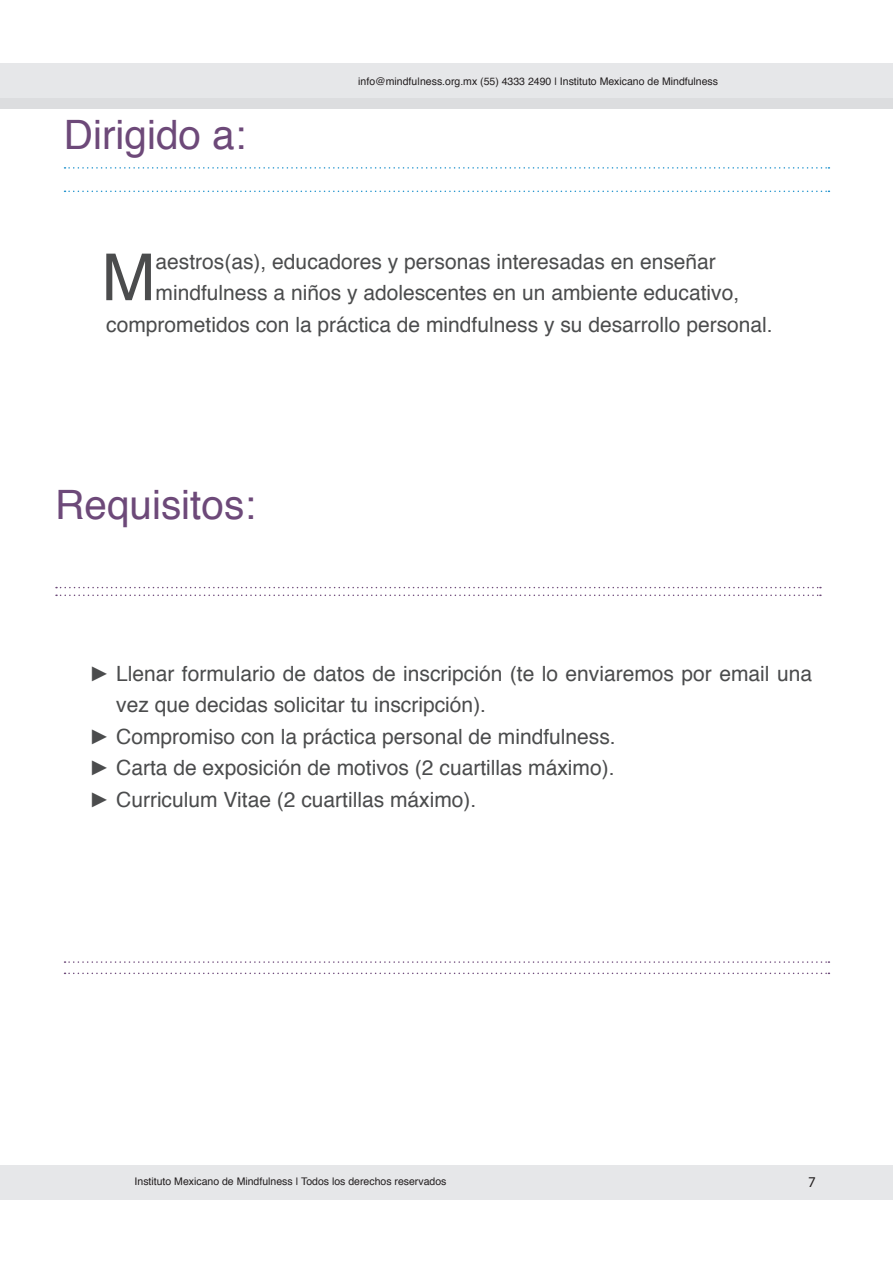
<style>
.page{position:relative;width:893px;height:1263px;background:#fff}
.page>*{position:absolute;margin:0;border:0;box-sizing:border-box;transform-origin:0 0}
.t1{font:64.95px "Helvetica";color:#4b4c4d}
.t2{font:40.5px "Helvetica";color:#6d4979}
.t3{font:21px/31.5px "Helvetica";color:#4b4c4d}
.t4{font:15px "Myriad Pro";color:#231f20}
.t5{font:10.5px "Helvetica";color:#231f20}
.s1{font-family:"Arial"}
</style>
<div class="page">
<div style="left:0;top:64px;width:893px;height:34px;background:#e6e7e9"></div>
<div style="left:0;top:98px;width:893px;height:10px;background:#dcdddf"></div>
<div style="left:0;top:1165px;width:893px;height:34px;background:#e6e7e9"></div>
<svg style="left:65px;top:167px;width:764px;height:2px"></svg>
<svg style="left:65px;top:191px;width:764px;height:1px"></svg>
<svg style="left:56px;top:587px;width:765px;height:1px"></svg>
<svg style="left:56px;top:594px;width:765px;height:2px"></svg>
<svg style="left:65px;top:961px;width:764px;height:2px"></svg>
<svg style="left:65px;top:972px;width:764px;height:2px"></svg>
<p class="t2" style="left:64px;top:103px;width:184px">Dirigido a:</p>
<p class="t5" style="left:358px;top:73px;width:361px">info@mindfu|ness.org.mx (55) 4333 2490 | Instituto Mexicano de Mindfulness</p>
<p class="t1" style="left:102px;top:227px;width:56px">M</p>
<p class="t3" style="left:156px;top:246px;width:562px">aestros(as), educadores y personas interesadas en enseñar</p>
<p class="t3" style="left:156px;top:278px;width:585px">mindfulness a niños y adolescentes en un ambiente educativo,</p>
<p class="t3" style="left:106px;top:309px;width:668px">comprometidos con la práctica de mindfulness y su desarrollo personal.</p>
<p class="t2" style="left:55px;top:474px;width:202px">Requisitos:</p>
<p class="t3" style="left:116px;top:658px;width:697px;text-indent:-27px"><span class="s1">►</span> Llenar formulario de datos de inscripción (te lo enviaremos por email una vez que decidas solicitar tu inscripción).</p>
<p class="t3" style="left:89px;top:721px;width:528px"><span class="s1">►</span> Compromiso con la práctica personal de mindfulness.</p>
<p class="t3" style="left:89px;top:753px;width:527px"><span class="s1">►</span> Carta de exposición de motivos (2 cuartillas máximo).</p>
<p class="t3" style="left:89px;top:784px;width:389px"><span class="s1">►</span> Curriculum Vitae (2 cuartillas máximo).</p>
<p class="t5" style="left:135px;top:1173px;width:313px">Instituto Mexicano de Mindfulness | Todos los derechos reservados</p>
<p class="t4" style="left:808px;top:1173px;width:9px">7</p>
</div>
